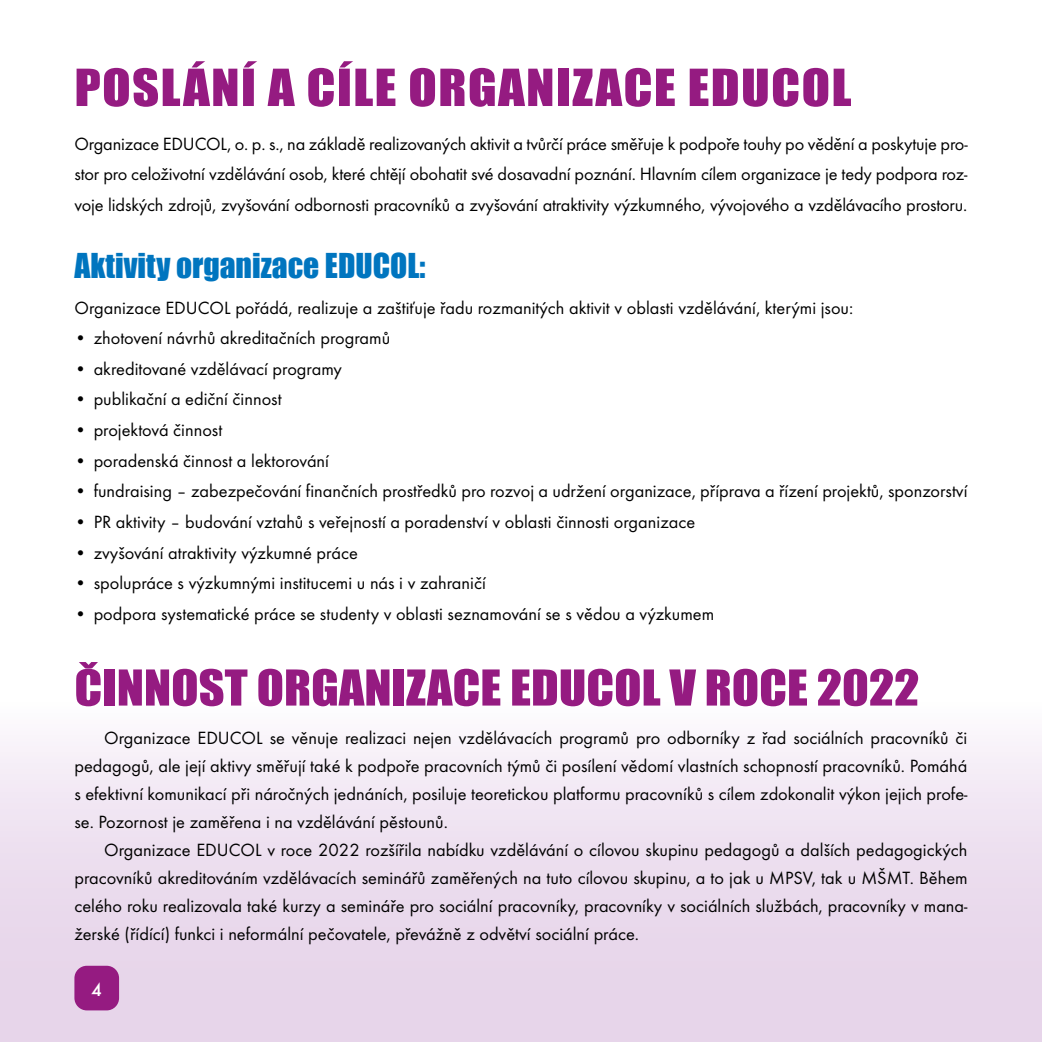
<style>
.page{position:relative;width:1042px;height:1042px;background:#fff}
.page>*{position:absolute;margin:0;border:0;box-sizing:border-box;transform-origin:0 0}
.t1{font:47.25px "Impact";letter-spacing:.025em;color:#951b81;scale:1.11 1}
.t2{font:45.68px "Impact";color:#951b81;scale:1.1 1}
.t3{font:31.5px "Impact";color:#0075bf}
.t4{font:500 19.25px "Futura TOT";color:#fff}
.t5{font:18.38px/28px "Futura TOT";color:#000;text-align:justify}
</style>
<div class="page">
<div style="left:0;top:697px;width:1042px;height:345px;background:linear-gradient(to bottom,#faf6fb,#e2cde6)"></div>
<div style="left:74px;top:966px;width:45px;height:44px;background:#951b81;border-radius:12px"></div>
<h1 class="t1" style="left:74px;top:51px;width:701px">POSLÁNÍ A CÍLE ORGANIZACE EDUCOL</h1>
<p class="t5" style="left:74px;top:128px;width:895px;line-height:30.6px">Organizace EDUCOL, o. p. s., na základě realizovaných aktivit a tvůrčí práce směřuje k podpoře touhy po vědění a poskytuje pro&shy;stor pro celoživotní vzdělávání osob, které chtějí obohatit své dosavadní poznání. Hlavním cílem organizace je tedy podpora roz&shy;voje lidských zdrojů, zvyšování odbornosti pracovníků a zvyšování atraktivity výzkumného, vývojového a vzdělávacího prostoru.</p>
<h3 class="t3" style="left:74px;top:241px;width:353px">Aktivity organizace EDUCOL:</h3>
<p class="t5" style="left:74px;top:293px;width:780px">Organizace EDUCOL pořádá, realizuje a zaštiťuje řadu rozmanitých aktivit v oblasti vzdělávání, kterými jsou:</p>
<p class="t5" style="left:74px;top:324px;width:317px">• zhotovení návrhů akreditačních programů</p>
<p class="t5" style="left:74px;top:354px;width:269px">• akreditované vzdělávací programy</p>
<p class="t5" style="left:74px;top:385px;width:209px">• publikační a ediční činnost</p>
<p class="t5" style="left:74px;top:416px;width:149px">• projektová činnost</p>
<p class="t5" style="left:74px;top:446px;width:256px">• poradenská činnost a lektorování</p>
<p class="t5" style="left:74px;top:477px;width:894px">• fundraising – zabezpečování finančních prostředků pro rozvoj a udržení organizace, příprava a řízení projektů, sponzorství</p>
<p class="t5" style="left:74px;top:508px;width:622px">• PR aktivity – budování vztahů s veřejností a poradenství v oblasti činnosti organizace</p>
<p class="t5" style="left:74px;top:538px;width:285px">• zvyšování atraktivity výzkumné práce</p>
<p class="t5" style="left:74px;top:569px;width:413px">• spolupráce s výzkumnými institucemi u nás i v zahraničí</p>
<p class="t5" style="left:74px;top:600px;width:641px">• podpora systematické práce se studenty v oblasti seznamování se s vědou a výzkumem</p>
<h2 class="t2" style="left:74px;top:652px;width:769px">ČINNOST ORGANIZACE EDUCOL V ROCE 2022</h2>
<p class="t5" style="left:74px;top:723px;width:894px;text-indent:30px">Organizace EDUCOL se věnuje realizaci nejen vzdělávacích programů pro odborníky z řad sociálních pracovníků či pedagogů, ale její aktivy směřují také k podpoře pracovních týmů či posílení vědomí vlastních schopností pracovníků. Pomáhá s efektivní komunikací při náročných jednáních, posiluje teoretickou platformu pracovníků s cílem zdokonalit výkon jejich profe&shy;se. Pozornost je zaměřena i na vzdělávání pěstounů.</p>
<p class="t5" style="left:74px;top:835px;width:895px;text-indent:30px">Organizace EDUCOL v roce 2022 rozšířila nabídku vzdělávání o cílovou skupinu pedagogů a dalších pedagogických pracovníků akreditováním vzdělávacích seminářů zaměřených na tuto cílovou skupinu, a to jak u MPSV, tak u MŠMT. Během celého roku realizovala také kurzy a semináře pro sociální pracovníky, pracovníky v sociálních službách, pracovníky v mana&shy;žerské (řídící) funkci i neformální pečovatele, převážně z odvětví sociální práce.</p>
<p class="t4" style="left:91px;top:978px;width:12px">4</p>
</div>
